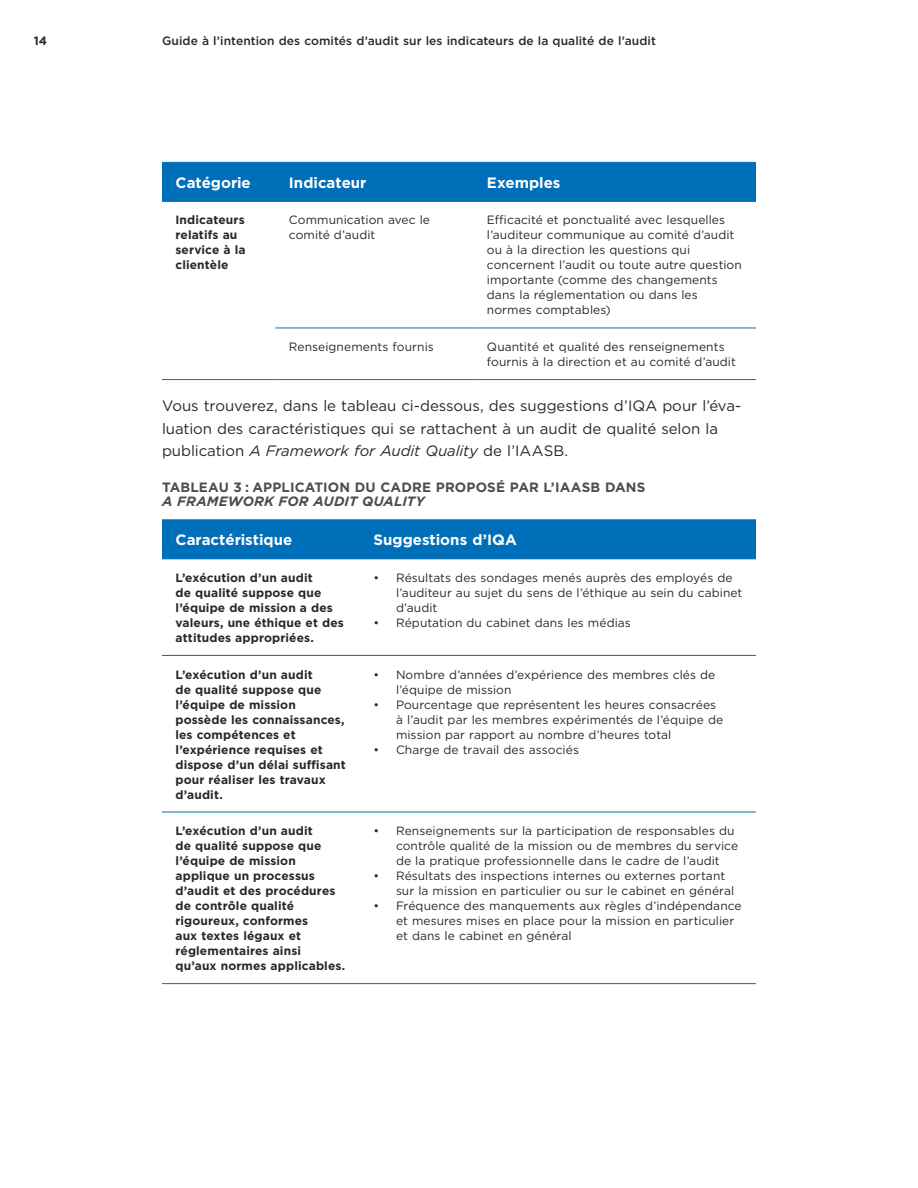
<style>
.page{position:relative;width:918px;height:1188px;background:#fff}
.page>*{position:absolute;margin:0;border:0;box-sizing:border-box;transform-origin:0 0}
.t1{font:15px/22.5px "Gotham";letter-spacing:-.005em;color:#292829}
.t2{font:700 15px "Gotham";color:#fff}
.t3{font:700 13.5px "Gotham";letter-spacing:.01em;color:#4d4d4f}
.t4{font:italic 700 13.5px "Gotham";letter-spacing:.01em;color:#4d4d4f}
.t5{font:12px/15px "Gotham";letter-spacing:.005em;color:#292829}
.t6{font:700 12px/15px "Gotham";letter-spacing:.01em;color:#292829}
.t7{font:500 12px "Gotham";letter-spacing:.005em;color:#292829}
.s1{font-style:italic}
</style>
<div class="page">
<div style="left:162px;top:163px;width:594px;height:38px;background:#006fba"></div>
<hr style="left:275px;top:328px;width:198px;height:1px;background:#006fba">
<hr style="left:473px;top:328px;width:283px;height:1px;background:#006fba">
<hr style="left:162px;top:379px;width:113px;height:1px;background:#006fba">
<hr style="left:275px;top:379px;width:198px;height:1px;background:#006fba">
<hr style="left:473px;top:379px;width:283px;height:1px;background:#006fba">
<hr style="left:162px;top:162px;width:113px;height:1px;background:#006fba">
<hr style="left:275px;top:162px;width:198px;height:1px;background:#006fba">
<hr style="left:473px;top:162px;width:283px;height:1px;background:#006fba">
<hr style="left:162px;top:201px;width:113px;height:1px;background:#006fba">
<hr style="left:275px;top:201px;width:198px;height:1px;background:#006fba">
<hr style="left:473px;top:201px;width:283px;height:1px;background:#006fba">
<div style="left:162px;top:520px;width:594px;height:38px;background:#006fba"></div>
<hr style="left:162px;top:655px;width:198px;height:1px;background:#006fba">
<hr style="left:360px;top:655px;width:396px;height:1px;background:#006fba">
<hr style="left:162px;top:812px;width:198px;height:1px;background:#006fba">
<hr style="left:360px;top:812px;width:396px;height:1px;background:#006fba">
<hr style="left:162px;top:983px;width:198px;height:1px;background:#006fba">
<hr style="left:360px;top:983px;width:396px;height:1px;background:#006fba">
<hr style="left:162px;top:519px;width:198px;height:1px;background:#006fba">
<hr style="left:360px;top:519px;width:396px;height:1px;background:#006fba">
<hr style="left:162px;top:558px;width:198px;height:1px;background:#006fba">
<hr style="left:360px;top:558px;width:396px;height:1px;background:#006fba">
<p class="t6" style="left:34px;top:33px;width:15px">14</p>
<p class="t7" style="left:162px;top:33px;width:495px">Guide à l’intention des comités d’audit sur les indicateurs de la qualité de l’audit</p>
<p class="t2" style="left:176px;top:173px;width:77px">Catégorie</p>
<p class="t2" style="left:289px;top:173px;width:79px">Indicateur</p>
<p class="t2" style="left:487px;top:173px;width:75px">Exemples</p>
<p class="t6" style="left:176px;top:213px;width:72px">Indicateurs relatifs au service à la clientèle</p>
<p class="t5" style="left:289px;top:212px;width:143px">Communication avec le comité d’audit</p>
<p class="t5" style="left:487px;top:212px;width:256px">Efficacité et ponctualité avec lesquelles l’auditeur communique au comité d’audit ou à la direction les questions qui concernent l’audit ou toute autre question importante (comme des changements dans la réglementation ou dans les normes comptables)</p>
<p class="t5" style="left:289px;top:339px;width:146px">Renseignements fournis</p>
<p class="t5" style="left:487px;top:339px;width:251px">Quantité et qualité des renseignements fournis à la direction et au comité d’audit</p>
<p class="t1" style="left:162px;top:395px;width:581px">Vous trouverez, dans le tableau ci-dessous, des suggestions d’IQA pour l’éva&shy;luation des caractéristiques qui se rattachent à un audit de qualité selon la publication <span class="s1">A Framework for Audit Quality</span> de l’IAASB.</p>
<p class="t3" style="left:162px;top:479px;width:485px">TABLEAU 3 : APPLICATION DU CADRE PROPOSÉ PAR L’IAASB DANS</p>
<p class="t4" style="left:162px;top:492px;width:264px">A FRAMEWORK FOR AUDIT QUALITY</p>
<p class="t2" style="left:176px;top:530px;width:118px">Caractéristique</p>
<p class="t2" style="left:374px;top:530px;width:145px">Suggestions d’IQA</p>
<p class="t6" style="left:176px;top:570px;width:170px">L’exécution d’un audit<br>de qualité suppose que l’équipe de mission a des valeurs, une éthique et des attitudes appropriées.</p>
<p class="t5" style="left:396px;top:570px;width:348px;text-indent:-22px">• Résultats des sondages menés auprès des employés de l’auditeur au sujet du sens de l’éthique au sein du cabinet d’audit</p>
<p class="t5" style="left:374px;top:615px;width:259px">• Réputation du cabinet dans les médias</p>
<p class="t6" style="left:176px;top:667px;width:172px">L’exécution d’un audit<br>de qualité suppose que l’équipe de mission possède les connaissances, les compétences et l’expérience requises et dispose d’un délai suffisant pour réaliser les travaux d’audit.</p>
<p class="t5" style="left:396px;top:667px;width:321px;text-indent:-22px">• Nombre d’années d’expérience des membres clés de l’équipe de mission</p>
<p class="t5" style="left:396px;top:697px;width:329px;text-indent:-22px">• Pourcentage que représentent les heures consacrées à l’audit par les membres expérimentés de l’équipe de mission par rapport au nombre d’heures total</p>
<p class="t5" style="left:374px;top:742px;width:207px">• Charge de travail des associés</p>
<p class="t6" style="left:176px;top:823px;width:171px">L’exécution d’un audit<br>de qualité suppose que l’équipe de mission applique un processus d’audit et des procédures de contrôle qualité rigoureux, conformes<br>aux textes légaux et réglementaires ainsi qu’aux normes applicables.</p>
<p class="t5" style="left:396px;top:823px;width:344px;text-indent:-22px">• Renseignements sur la participation de responsables du contrôle qualité de la mission ou de membres du service de la pratique professionnelle dans le cadre de l’audit</p>
<p class="t5" style="left:396px;top:868px;width:340px;text-indent:-22px">• Résultats des inspections internes ou externes portant sur la mission en particulier ou sur le cabinet en général</p>
<p class="t5" style="left:396px;top:898px;width:347px;text-indent:-22px">• Fréquence des manquements aux règles d’indépendance et mesures mises en place pour la mission en particulier et dans le cabinet en général</p>
</div>
